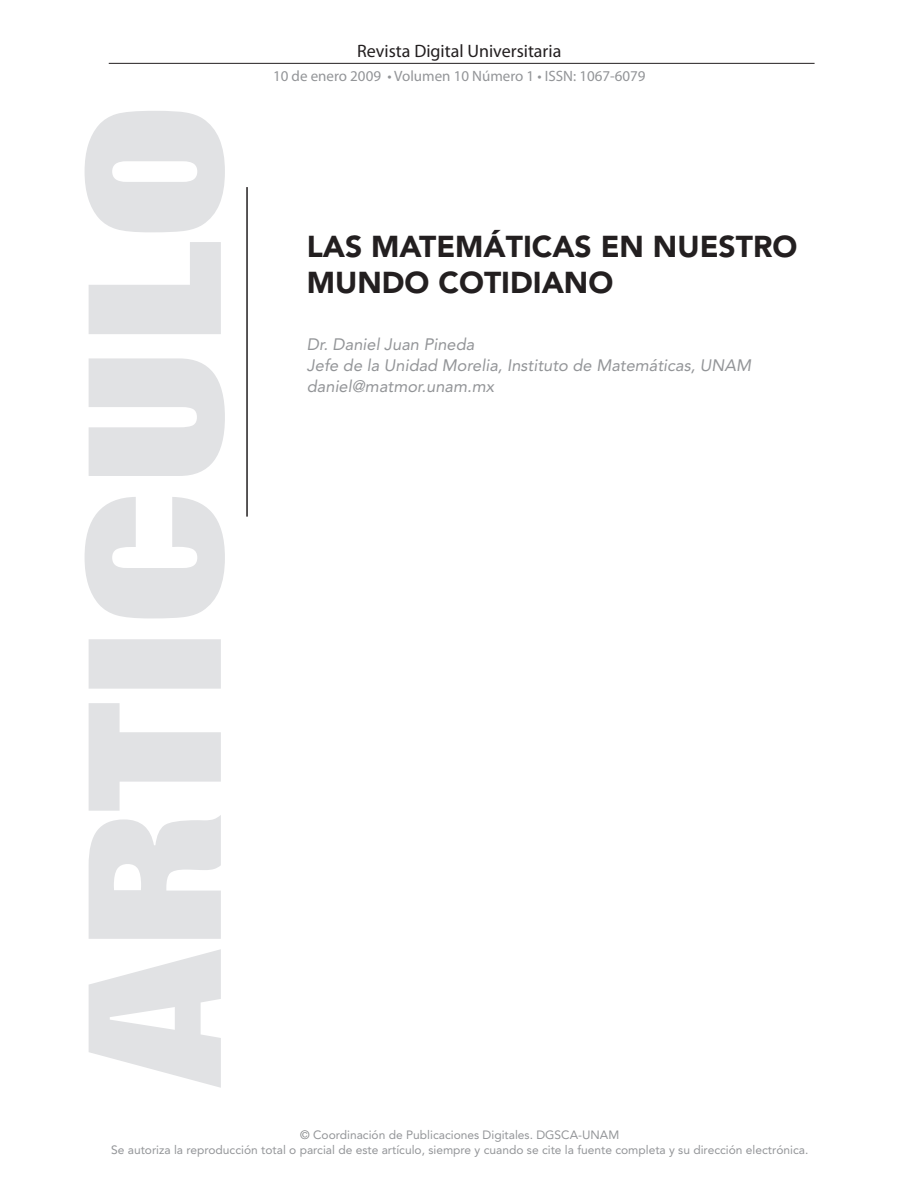
<style>
.page{position:relative;width:918px;height:1188px;background:#fff}
.page>*{position:absolute;margin:0;border:0;box-sizing:border-box;transform-origin:0 0}
.caratula_titulo{font:900 30px/36px "Avenir";color:#231f20}
.encabezados_bold{font:18px "Myriad Pro";color:#231f20}
.caratula_autor{font:italic 16.5px "Avenir";color:#939598}
.encabezados_light{font:15px "Myriad Pro";color:#939598}
.legales{font:12px "Avenir";color:#939598}
.s1{color:#808285}
</style>
<div class="page">
<hr style="left:109px;top:63px;width:706px;height:1px;background:#231f20">
<svg style="left:85px;top:111px;width:140px;height:977px;fill:#e1e2e4"></svg>
<hr style="left:246px;top:187px;width:2px;height:330px;background:#231f20">
<p class="encabezados_bold" style="left:357px;top:40px;width:206px">Revista Digital Universitaria</p>
<p class="encabezados_light" style="left:273px;top:67px;width:374px">10 de enero 2009 • Volumen 10 Número 1 • ISSN: 1067-6079</p>
<p class="caratula_titulo" style="left:307px;top:228px;width:492px">LAS MATEMÁTICAS EN NUESTRO<br>MUNDO COTIDIANO</p>
<p class="caratula_autor" style="left:307px;top:335px;width:169px">Dr. Daniel Juan Pineda</p>
<p class="caratula_autor" style="left:307px;top:356px;width:446px">Jefe de la Unidad Morelia, Instituto de Matemáticas, UNAM</p>
<p class="caratula_autor" style="left:307px;top:377px;width:189px">daniel@matmor.unam.mx</p>
<p class="legales" style="left:300px;top:1128px;width:321px"><span class="s1">©</span> Coordinación de Publicaciones Digitales. DGSCA-UNAM</p>
<p class="legales" style="left:111px;top:1143px;width:699px">Se autoriza la reproducción total o parcial de este artículo, siempre y cuando se cite la fuente completa y su dirección electrónica.</p>
</div>
